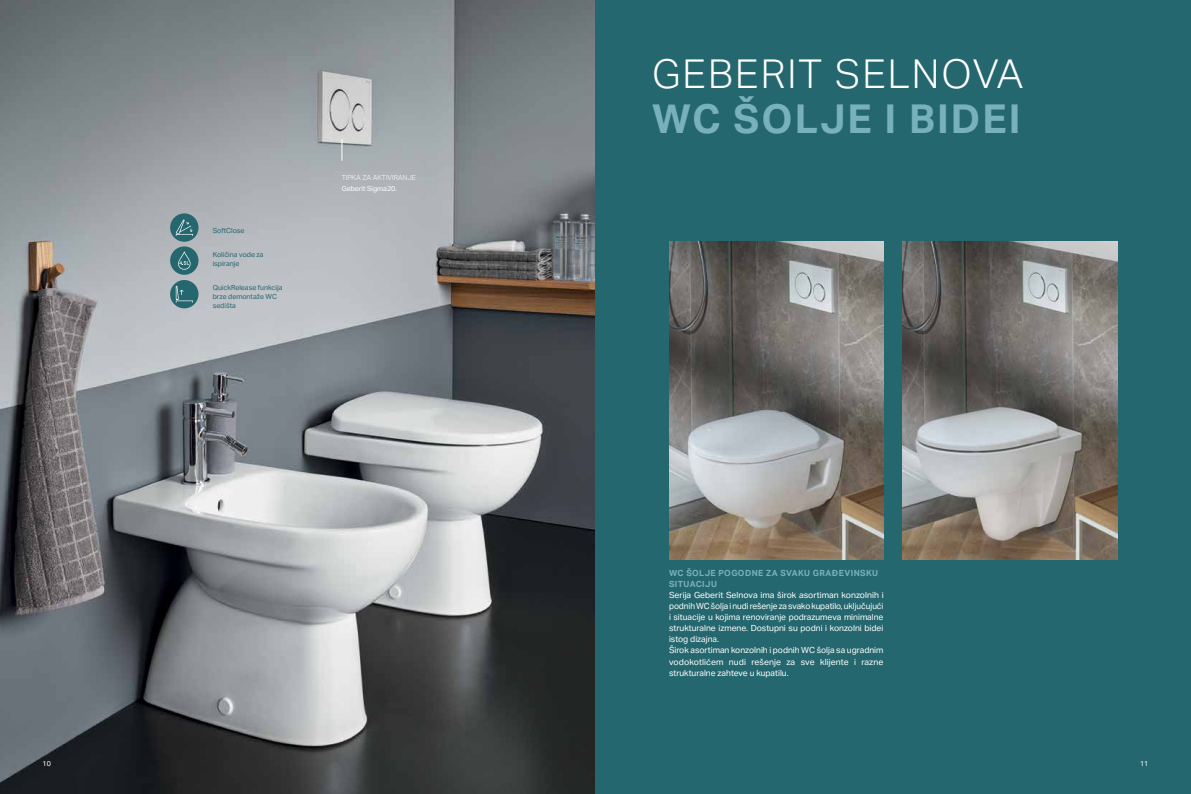
<style>
.page{position:relative;width:1191px;height:794px;background:#fff}
.page>*{position:absolute;margin:0;border:0;box-sizing:border-box;transform-origin:0 0}
.t1{font:300 40px "Aktiv Grotesk Geberit";letter-spacing:.05em;color:#fff}
.t2{font:700 40px "Aktiv Grotesk Geberit";letter-spacing:.05em;color:#78b1bb}
.t3{font:8.5px/11px "Aktiv Grotesk Geberit";color:#fff}
.t4{font:700 8.5px/11px "Aktiv Grotesk Geberit";letter-spacing:.05em;color:#78b1bb}
.t5{font:7px/9px "Aktiv Grotesk Geberit";color:#25676e}
.t6{font:7px "Aktiv Grotesk Geberit";color:#fff}
.t7{font:300 7px "Aktiv Grotesk Geberit";color:#fff}
</style>
<div class="page">
<img style="left:0;top:0;width:595px;height:794px">
<div style="left:595px;top:0;width:596px;height:794px;background:#25676e"></div>
<svg style="left:342px;top:139px;width:1px;height:22px"></svg>
<div style="left:170px;top:213px;width:28px;height:29px;background:#25676e;border-radius:50%"></div>
<svg style="left:176px;top:219px;width:17px;height:17px"></svg>
<div style="left:170px;top:246px;width:28px;height:29px;background:#25676e;border-radius:50%"></div>
<svg style="left:178px;top:252px;width:12px;height:18px"></svg>
<div style="left:170px;top:280px;width:28px;height:28px;background:#25676e;border-radius:50%"></div>
<svg style="left:176px;top:286px;width:17px;height:16px"></svg>
<img style="left:669px;top:242px;width:214px;height:317px">
<img style="left:903px;top:242px;width:214px;height:317px">
<p class="t5" style="left:213px;top:226px;width:33px">SoftClose</p>
<p class="t5" style="left:213px;top:250px;width:53px">Količina vode za ispiranje</p>
<p class="t5" style="left:213px;top:283px;width:71px">QuickRelease funkcija brze demontaže WC sedišta</p>
<p class="t7" style="left:342px;top:174px;width:76px">TIPKA ZA AKTIVIRANJE</p>
<p class="t6" style="left:342px;top:185px;width:57px">Geberit Sigma20.</p>
<h1 class="t1" style="left:652px;top:51px;width:373px">GEBERIT SELNOVA</h1>
<h1 class="t2" style="left:652px;top:94px;width:370px">WC ŠOLJE I BIDEI</h1>
<p class="t4" style="left:669px;top:568px;width:210px">WC ŠOLJE POGODNE ZA SVAKU GRAĐEVINSKU<br>SITUACIJU</p>
<p class="t3" style="left:669px;top:590px;width:216px">Serija Geberit Selnova ima širok asortiman konzolnih i podnih WC šolja i nudi rešenje za svako kupatilo, uključujući i situacije u kojima renoviranje podrazumeva minimalne strukturalne izmene. Dostupni su podni i konzolni bidei istog dizajna.<br>Širok asortiman konzolnih i podnih WC šolja sa ugradnim vodokotlićem nudi rešenje za sve klijente i razne strukturalne zahteve u kupatilu.</p>
<p class="t6" style="left:43px;top:759px;width:10px">10</p>
<p class="t6" style="left:1140px;top:759px;width:10px">11</p>
</div>
